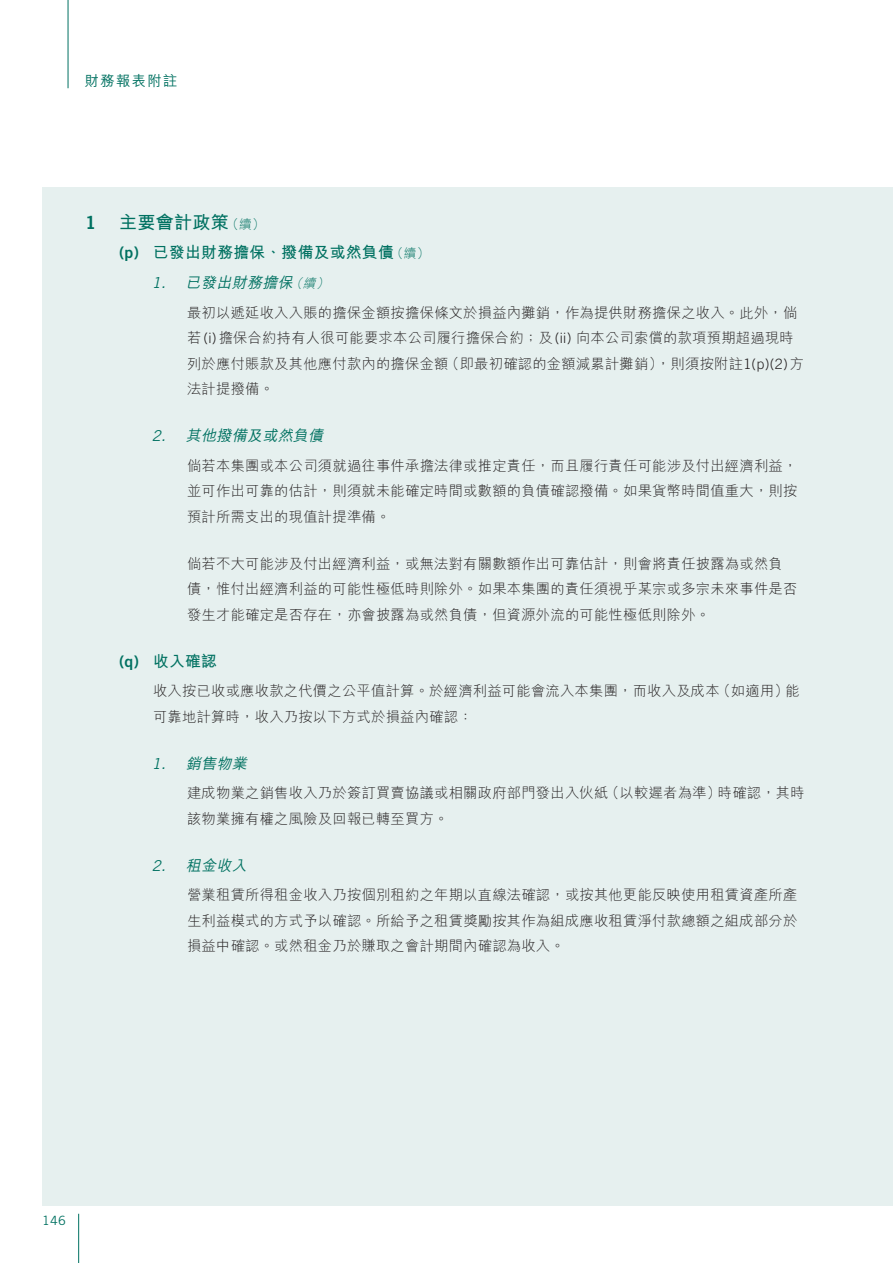
<style>
.page{position:relative;width:893px;height:1263px;background:#fff}
.page>*{position:absolute;margin:0;border:0;box-sizing:border-box;transform-origin:0 0}
.t1{font:700 18px "M Hei HK";letter-spacing:.02em;color:#007161}
.t2{font:18px "Trade Gothic LT Std Bd 2";color:#007161}
.t3{font:700 15.75px "M Hei HK";letter-spacing:.02em;color:#007161}
.t4{font:italic 500 15px "M Hei HK";color:#007161}
.t5{font:300 14.25px/25.5px "M Hei HK";letter-spacing:.02em;color:#231f20}
.t6{font:500 14.25px "M Hei HK";letter-spacing:.1em;color:#007161}
.t7{font:12.75px "Trade Gothic LT Std";color:#007161}
.s1{font-weight:300;font-size:12.75px}
.s2{font-family:"Trade Gothic LT Std Bd 2";font-weight:400}
.s3{font-family:"Trade Gothic LT Std";font-weight:400}
.s4{font-family:"Trade Gothic LT Std"}
</style>
<div class="page">
<div style="left:43px;top:187px;width:850px;height:1018px;background:#e6f0ef"></div>
<hr style="left:78px;top:1214px;width:1px;height:49px;background:#007161">
<hr style="left:68px;top:0;width:1px;height:88px;background:#007161">
<p class="t6" style="left:85px;top:71px;width:94px">財務報表附註</p>
<p class="t2" style="left:85px;top:211px;width:12px">1</p>
<p class="t1" style="left:119px;top:209px;width:147px">主要會計政策<span class="s1">（續）</span></p>
<p class="t3" style="left:119px;top:241px;width:312px"><span class="s2">(p)</span> 已發出財務擔保、撥備及或然負債<span class="s1">（續）</span></p>
<p class="t4" style="left:152px;top:272px;width:181px"><span class="s3">1.</span> 已發出財務擔保<span class="s1">（續）</span></p>
<p class="t5" style="left:187px;top:300px;width:618px">最初以遞延收入入賬的擔保金額按擔保條文於損益內攤銷，作為提供財務擔保之收入。此外，倘若<span class="s4">(i)</span>擔保合約持有人很可能要求本公司履行擔保合約；及<span class="s4">(ii)</span> 向本公司索償的款項預期超過現時列於應付賬款及其他應付款內的擔保金額（即最初確認的金額減累計攤銷），則須按附註<span class="s4">1(p)(2)</span>方法計提撥備。</p>
<p class="t4" style="left:152px;top:425px;width:177px"><span class="s3">2.</span> 其他撥備及或然負債</p>
<p class="t5" style="left:187px;top:453px;width:612px;text-align:justify">倘若本集團或本公司須就過往事件承擔法律或推定責任，而且履行責任可能涉及付出經濟利益，並可作出可靠的估計，則須就未能確定時間或數額的負債確認撥備。如果貨幣時間值重大，則按預計所需支出的現值計提準備。</p>
<p class="t5" style="left:187px;top:550px;width:612px">倘若不大可能涉及付出經濟利益，或無法對有關數額作出可靠估計，則會將責任披露為或然負債，惟付出經濟利益的可能性極低時則除外。如果本集團的責任須視乎某宗或多宗未來事件是否發生才能確定是否存在，亦會披露為或然負債，但資源外流的可能性極低則除外。</p>
<p class="t3" style="left:119px;top:649px;width:99px"><span class="s2">(q)</span> 收入確認</p>
<p class="t5" style="left:153px;top:678px;width:648px">收入按已收或應收款之代價之公平值計算。於經濟利益可能會流入本集團，而收入及成本（如適用）能可靠地計算時，收入乃按以下方式於損益內確認：</p>
<p class="t4" style="left:152px;top:752px;width:101px"><span class="s3">1.</span> 銷售物業</p>
<p class="t5" style="left:187px;top:780px;width:619px">建成物業之銷售收入乃於簽訂買賣協議或相關政府部門發出入伙紙（以較遲者為準）時確認，其時該物業擁有權之風險及回報已轉至買方。</p>
<p class="t4" style="left:152px;top:854px;width:101px"><span class="s3">2.</span> 租金收入</p>
<p class="t5" style="left:187px;top:882px;width:612px;text-align:justify">營業租賃所得租金收入乃按個別租約之年期以直線法確認，或按其他更能反映使用租賃資產所產生利益模式的方式予以確認。所給予之租賃獎勵按其作為組成應收租賃淨付款總額之組成部分於損益中確認。或然租金乃於賺取之會計期間內確認為收入。</p>
<p class="t7" style="left:42px;top:1212px;width:25px">146</p>
</div>
